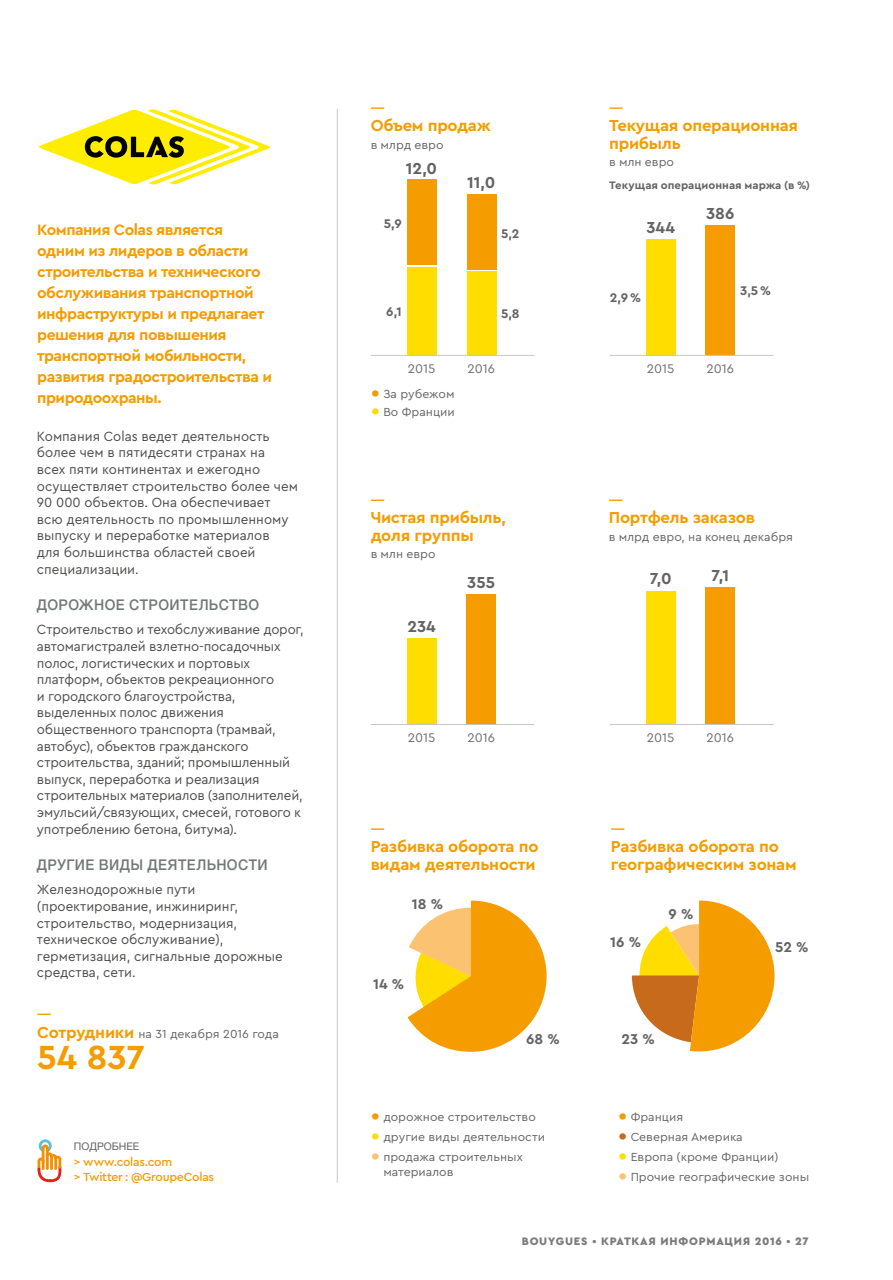
<style>
.page{position:relative;width:893px;height:1280px;background:#fff}
.page>*{position:absolute;margin:0;border:0;box-sizing:border-box;transform-origin:0 0}
.t1{font:700 35px "Cera PRO";color:#f59c00}
.t2{font:700 16.62px/17.5px "Cera PRO";letter-spacing:-.015em;color:#f59c00}
.t3{font:700 16.62px "Cera PRO";color:#646363}
.t4{font:700 15.75px/21px "Cera PRO";letter-spacing:-.03em;color:#f59c00}
.t5{font:500 14.88px "Helvetica Neue LTCYR";letter-spacing:.03em;color:#72787a;scale:.95 1}
.t6{font:700 14.88px "Cera PRO";color:#646363}
.t7{font:14px/16.6px "Cera PRO";letter-spacing:-.005em;color:#4a4a49;scale:.95 1}
.t8{font:13.12px "Cera PRO";color:#706f6f}
.t9{font:700 13.12px "Cera PRO";color:#646363}
.t10{font:12.25px/14.9px "Cera PRO";color:#646363}
.t11{font:500 12.25px/15.8px "Cera PRO";letter-spacing:-.02em;color:#f59c00}
.t12{font:900 11.38px "Cera PRO";letter-spacing:.07em;color:#7c7b7b}
.t13{font:700 11.38px "Cera PRO";color:#646363}
.t14{font:10.5px "Helvetica Neue LTCYR";color:#646363}
.s1{font-weight:700;font-size:16.62px;color:#f59c00}
.s2{font-size:24.5px;color:#f59c00}
.s3{font-size:24.5px;color:#fd0}
.s4{font-size:24.5px;color:#fbc272}
.s5{font-size:24.5px;color:#c86a1b}
.s6{font-weight:500}
</style>
<div class="page">
<hr style="left:337px;top:109px;width:1px;height:1073px;background:#c6c6c6">
<div style="left:646px;top:239px;width:30px;height:116px;background:#fd0"></div>
<div style="left:646px;top:591px;width:30px;height:133px;background:#fd0"></div>
<div style="left:407px;top:638px;width:29px;height:86px;background:#fd0"></div>
<div style="left:705px;top:225px;width:30px;height:130px;background:#f59c00"></div>
<div style="left:705px;top:587px;width:30px;height:137px;background:#f59c00"></div>
<div style="left:466px;top:594px;width:30px;height:130px;background:#f59c00"></div>
<svg style="left:371px;top:107px;width:13px;height:2px"></svg>
<svg style="left:371px;top:499px;width:13px;height:2px"></svg>
<svg style="left:371px;top:828px;width:13px;height:2px"></svg>
<svg style="left:612px;top:828px;width:12px;height:2px"></svg>
<svg style="left:610px;top:499px;width:12px;height:2px"></svg>
<svg style="left:610px;top:107px;width:12px;height:2px"></svg>
<svg style="left:38px;top:1014px;width:12px;height:1px"></svg>
<svg style="left:38px;top:1139px;width:23px;height:43px"></svg>
<svg style="left:38px;top:109px;width:232px;height:75px"></svg>
<div style="left:407px;top:267px;width:29px;height:88px;background:#fd0"></div>
<div style="left:467px;top:271px;width:29px;height:84px;background:#fd0"></div>
<div style="left:407px;top:180px;width:29px;height:85px;background:#f59c00"></div>
<div style="left:467px;top:194px;width:29px;height:75px;background:#f59c00"></div>
<svg style="left:408px;top:900px;width:139px;height:152px"></svg>
<svg style="left:632px;top:900px;width:142px;height:151px"></svg>
<hr style="left:371px;top:724px;width:163px;height:1px;background:#c6c6c6">
<hr style="left:610px;top:724px;width:164px;height:1px;background:#c6c6c6">
<hr style="left:371px;top:355px;width:163px;height:1px;background:#c6c6c6">
<hr style="left:610px;top:355px;width:164px;height:1px;background:#c6c6c6">
<p class="t4" style="left:37px;top:218px;width:236px">Компания Colas является одним из лидеров в области строительства и технического обслуживания транспортной инфраструктуры и предлагает решения для повышения транспортной мобильности, развития градостроительства и природоохраны.</p>
<p class="t7" style="left:37px;top:427px;width:276px">Компания Colas ведет деятельность более чем в пятидесяти странах на<br>всех пяти континентах и ежегодно осуществляет строительство более чем<br>90 000 объектов. Она обеспечивает всю деятельность по промышленному выпуску и переработке материалов<br>для большинства областей своей специализации.</p>
<p class="t5" style="left:37px;top:597px;width:236px">ДОРОЖНОЕ СТРОИТЕЛЬСТВО</p>
<p class="t7" style="left:37px;top:621px;width:282px">Строительство и техобслуживание дорог, автомагистралей взлетно-посадочных полос, логистических и портовых платформ, объектов рекреационного<br>и городского благоустройства, выделенных полос движения общественного транспорта (трамвай, автобус), объектов гражданского строительства, зданий; промышленный выпуск, переработка и реализация строительных материалов (заполнителей, эмульсий/связующих, смесей, готового к употреблению бетона, битума).</p>
<p class="t5" style="left:37px;top:857px;width:245px">ДРУГИЕ ВИДЫ ДЕЯТЕЛЬНОСТИ</p>
<p class="t7" style="left:37px;top:881px;width:260px">Железнодорожные пути (проектирование, инжиниринг, строительство, модернизация, техническое обслуживание), герметизация, сигнальные дорожные средства, сети.</p>
<p class="t10" style="left:37px;top:1025px;width:243px"><span class="s1">Сотрудники</span> на 31 декабря 2016 года</p>
<h1 class="t1" style="left:37px;top:1034px;width:109px">54 837</h1>
<p class="t14" style="left:74px;top:1139px;width:67px">ПОДРОБНЕЕ</p>
<p class="t11" style="left:74px;top:1153px;width:142px">&gt; www.colas.com<br>&gt; Twitter : @GroupeColas</p>
<p class="t2" style="left:371px;top:116px;width:122px">Объем продаж</p>
<p class="t10" style="left:371px;top:136px;width:75px">в млрд евро</p>
<p class="t3" style="left:406px;top:157px;width:33px">12,0</p>
<p class="t9" style="left:384px;top:215px;width:20px">5,9</p>
<p class="t9" style="left:386px;top:303px;width:17px">6,1</p>
<p class="t3" style="left:467px;top:172px;width:30px">11,0</p>
<p class="t9" style="left:501px;top:224px;width:20px">5,2</p>
<p class="t9" style="left:501px;top:305px;width:20px">5,8</p>
<p class="t2" style="left:609px;top:116px;width:190px">Текущая операционная прибыль</p>
<p class="t10" style="left:609px;top:154px;width:66px">в млн евро</p>
<p class="t13" style="left:609px;top:178px;width:202px">Текущая операционная маржа (в %)</p>
<p class="t3" style="left:646px;top:216px;width:30px">344</p>
<p class="t9" style="left:610px;top:289px;width:33px">2,9 %</p>
<p class="t3" style="left:706px;top:202px;width:30px">386</p>
<p class="t9" style="left:740px;top:282px;width:33px">3,5 %</p>
<p class="t8" style="left:408px;top:360px;width:29px">2015</p>
<p class="t8" style="left:647px;top:360px;width:29px">2015</p>
<p class="t8" style="left:467px;top:360px;width:29px">2016</p>
<p class="t8" style="left:706px;top:360px;width:29px">2016</p>
<p class="t10" style="left:371px;top:386px;width:85px"><span class="s2">•</span> За рубежом</p>
<p class="t10" style="left:371px;top:404px;width:86px"><span class="s3">•</span> Во Франции</p>
<p class="t2" style="left:371px;top:508px;width:137px">Чистая прибыль, доля группы</p>
<p class="t10" style="left:371px;top:546px;width:66px">в млн евро</p>
<p class="t3" style="left:407px;top:615px;width:30px">234</p>
<p class="t3" style="left:467px;top:571px;width:29px">355</p>
<p class="t2" style="left:609px;top:508px;width:148px">Портфель заказов</p>
<p class="t10" style="left:609px;top:528px;width:186px">в млрд евро, на конец декабря</p>
<p class="t3" style="left:650px;top:568px;width:23px">7,0</p>
<p class="t3" style="left:712px;top:564px;width:19px">7,1</p>
<p class="t8" style="left:408px;top:729px;width:29px">2015</p>
<p class="t8" style="left:647px;top:729px;width:29px">2015</p>
<p class="t8" style="left:467px;top:729px;width:29px">2016</p>
<p class="t8" style="left:706px;top:729px;width:29px">2016</p>
<p class="t2" style="left:371px;top:837px;width:169px">Разбивка оборота по видам деятельности</p>
<p class="t2" style="left:611px;top:837px;width:187px">Разбивка оборота по географическим зонам</p>
<p class="t6" style="left:412px;top:894px;width:33px">18 %</p>
<p class="t6" style="left:373px;top:974px;width:33px">14 %</p>
<p class="t6" style="left:526px;top:1029px;width:35px">68 %</p>
<p class="t10" style="left:371px;top:1109px;width:167px"><span class="s2">•</span> дорожное строительство</p>
<p class="t10" style="left:371px;top:1129px;width:176px"><span class="s3">•</span> другие виды деятельности</p>
<p class="t10" style="left:383px;top:1149px;width:141px;text-indent:-13px"><span class="s4">•</span> продажа строительных материалов</p>
<p class="t6" style="left:668px;top:904px;width:26px">9 %</p>
<p class="t6" style="left:610px;top:932px;width:32px">16 %</p>
<p class="t6" style="left:775px;top:937px;width:35px">52 %</p>
<p class="t6" style="left:621px;top:1029px;width:35px">23 %</p>
<p class="t10" style="left:618px;top:1109px;width:67px"><span class="s2">•</span> Франция</p>
<p class="t10" style="left:618px;top:1129px;width:126px"><span class="s5">•</span> Северная Америка</p>
<p class="t10" style="left:618px;top:1149px;width:162px"><span class="s3">•</span> Европа (кроме Франции)</p>
<p class="t10" style="left:618px;top:1169px;width:193px"><span class="s4">•</span> Прочие географические зоны</p>
<p class="t12" style="left:522px;top:1234px;width:288px">BOUYGUES <span class="s6">•</span> КРАТКАЯ ИНФОРМАЦИЯ 2016 <span class="s6">•</span> 27</p>
</div>
